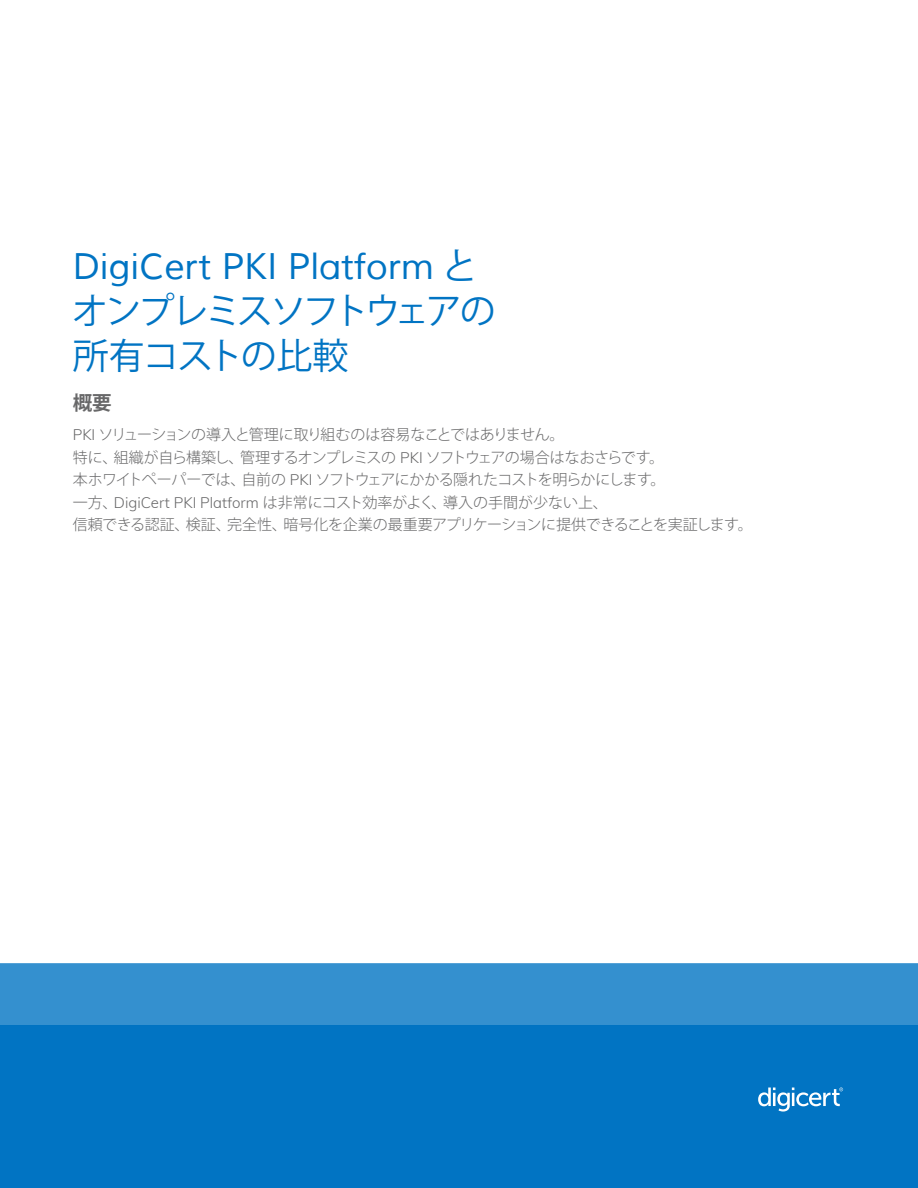
<style>
.page{position:relative;width:918px;height:1188px;background:#fff}
.page>*{position:absolute;margin:0;border:0;box-sizing:border-box;transform-origin:0 0}
.t1{font:36px/45px "Koz Go Pro";letter-spacing:-.07em;color:#0174c3}
.t2{font:36px "Muli";color:#0174c3}
.t3{font:700 19.5px "Koz Go Pro";color:#686869}
.t4{font:300 15px/22.5px "Koz Go Pro";letter-spacing:-.03em;color:#686869}
.s1{font-family:"Koz Go Pro"}
.s2{font-family:"Muli"}
</style>
<div class="page">
<div style="left:0;top:1026px;width:918px;height:162px;background:#0174c3"></div>
<div style="left:0;top:963px;width:918px;height:63px;background:#3490cf"></div>
<svg style="left:758px;top:1087px;width:85px;height:25px"></svg>
<h1 class="t2" style="left:73px;top:245px;width:407px">DigiCert PKI Platform <span class="s1">と</span></h1>
<h1 class="t1" style="left:72px;top:289px;width:425px">オンプレミスソフトウェアの所有コストの比較</h1>
<h2 class="t3" style="left:73px;top:390px;width:41px">概要</h2>
<p class="t4" style="left:73px;top:423px;width:681px"><span class="s2">PKI</span> ソリューションの導入と管理に取り組むのは容易なことではありません。<br>特に、組織が自ら構築し、管理するオンプレミスの <span class="s2">PKI</span> ソフトウェアの場合はなおさらです。<br>本ホワイトペーパーでは、自前の <span class="s2">PKI</span> ソフトウェアにかかる隠れたコストを明らかにします。<br>一方、<span class="s2">DigiCert PKI Platform</span> は非常にコスト効率がよく、導入の手間が少ない上、<br>信頼できる認証、検証、完全性、暗号化を企業の最重要アプリケーションに提供できることを実証します。</p>
</div>
